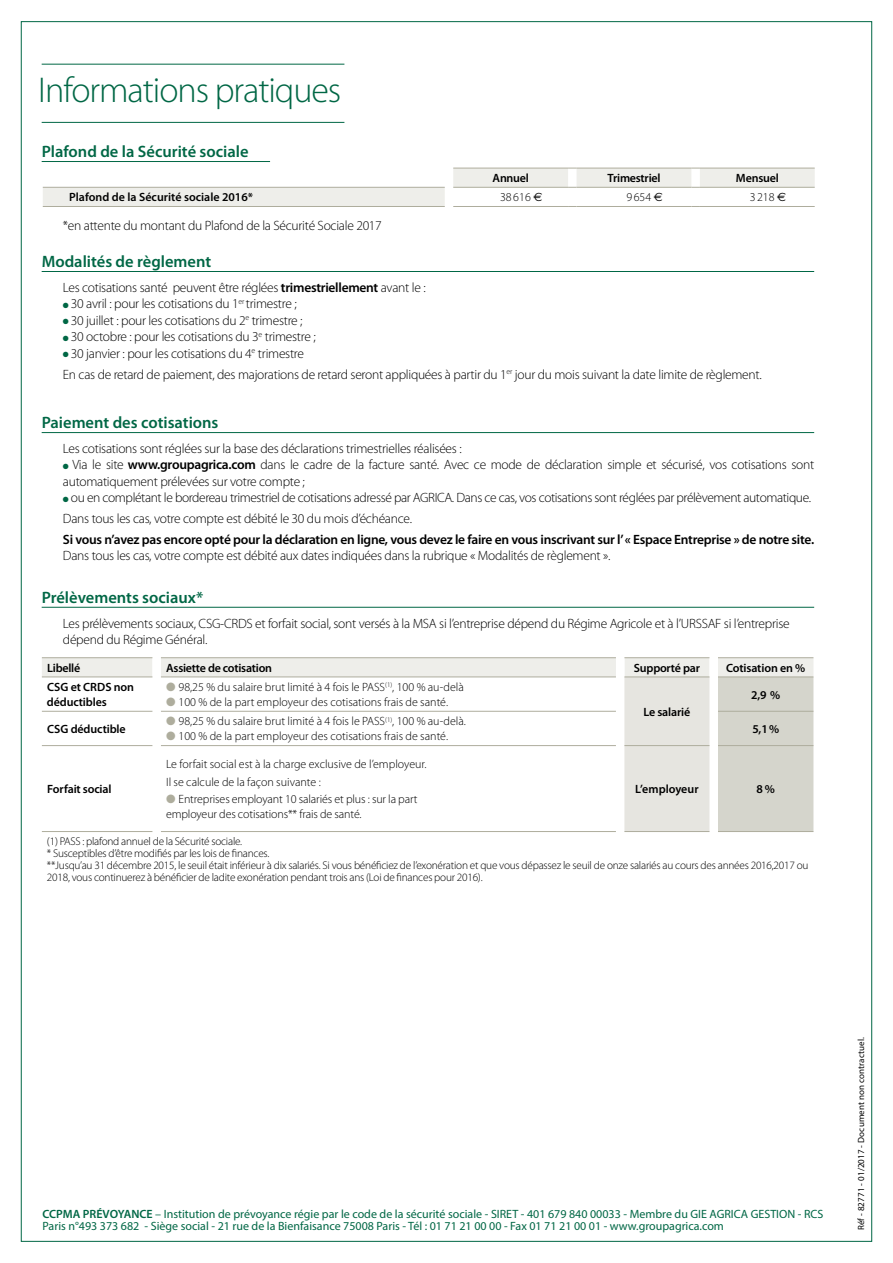
<style>
.page{position:relative;width:893px;height:1263px;background:#fff}
.page>*{position:absolute;margin:0;border:0;box-sizing:border-box;transform-origin:0 0}
.t1{font:300 36px "Myriad Pro";letter-spacing:-.03em;color:#006745}
.t2{font:600 16.5px "Myriad Pro";color:#006745}
.t3{font:300 13.5px/16.5px "Myriad Pro";letter-spacing:-.02em;color:#000}
.t4{font:600 13.5px "Myriad Pro";letter-spacing:-.02em;color:#000}
.t5{font:300 12px/17.1px "Myriad Pro";color:#000}
.t6{font:12px/12.8px "Myriad Pro";color:#006745}
.t7{font:600 12px/15px "Myriad Pro";letter-spacing:-.01em;color:#000}
.t8{font:300 11.25px/12px "Myriad Pro";letter-spacing:-.02em;color:#000}
.t9{font:9px "Myriad Pro";letter-spacing:.01em;color:#000}
.s1{font-family:"Euro Sans";font-weight:400}
.s2{font-weight:600}
.s3{color:#006745}
.s4{color:#aead9d}
</style>
<div class="page">
<hr style="left:42px;top:161px;width:228px;height:1px;background:#006745">
<svg style="left:43px;top:168px;width:772px;height:39px"></svg>
<hr style="left:700px;top:206px;width:115px;height:1px;background:#aead9d">
<hr style="left:42px;top:122px;width:302px;height:1px;background:#006745">
<hr style="left:42px;top:64px;width:302px;height:1px;background:#006745">
<hr style="left:42px;top:607px;width:772px;height:1px;background:#006745">
<svg style="left:42px;top:658px;width:771px;height:173px"></svg>
<hr style="left:42px;top:657px;width:110px;height:1px;background:#aead9d">
<hr style="left:161px;top:657px;width:455px;height:1px;background:#aead9d">
<hr style="left:624px;top:657px;width:85px;height:1px;background:#aead9d">
<hr style="left:718px;top:657px;width:95px;height:1px;background:#aead9d">
<hr style="left:42px;top:676px;width:110px;height:1px;background:#aead9d">
<hr style="left:161px;top:676px;width:455px;height:1px;background:#aead9d">
<hr style="left:624px;top:676px;width:85px;height:1px;background:#aead9d">
<hr style="left:718px;top:676px;width:95px;height:1px;background:#aead9d">
<hr style="left:42px;top:711px;width:110px;height:1px;background:#aead9d">
<hr style="left:161px;top:711px;width:455px;height:1px;background:#aead9d">
<hr style="left:718px;top:711px;width:95px;height:1px;background:#aead9d">
<hr style="left:42px;top:745px;width:110px;height:1px;background:#aead9d">
<hr style="left:42px;top:831px;width:110px;height:1px;background:#aead9d">
<hr style="left:161px;top:745px;width:455px;height:1px;background:#aead9d">
<hr style="left:624px;top:745px;width:85px;height:1px;background:#aead9d">
<hr style="left:718px;top:745px;width:95px;height:1px;background:#aead9d">
<hr style="left:161px;top:831px;width:455px;height:1px;background:#aead9d">
<hr style="left:624px;top:831px;width:85px;height:1px;background:#aead9d">
<hr style="left:718px;top:831px;width:95px;height:1px;background:#aead9d">
<hr style="left:42px;top:432px;width:772px;height:1px;background:#006745">
<hr style="left:42px;top:271px;width:772px;height:1px;background:#006745">
<h1 class="t1" style="left:38px;top:70px;width:304px">Informations pratiques</h1>
<p class="t2" style="left:42px;top:142px;width:208px">Plafond de la Sécurité sociale</p>
<p class="t7" style="left:493px;top:171px;width:38px">Annuel</p>
<p class="t7" style="left:608px;top:171px;width:54px">Trimestriel</p>
<p class="t7" style="left:736px;top:171px;width:44px">Mensuel</p>
<p class="t7" style="left:69px;top:190px;width:185px">Plafond de la Sécurité sociale 2016*</p>
<p class="t5" style="left:500px;top:189px;width:44px">38 616 <span class="s1">4</span></p>
<p class="t5" style="left:626px;top:189px;width:38px">9654 <span class="s1">4</span></p>
<p class="t5" style="left:750px;top:189px;width:38px">3 218 <span class="s1">4</span></p>
<p class="t3" style="left:63px;top:217px;width:320px">*en attente du montant du Plafond de la Sécurité Sociale 2017</p>
<p class="t2" style="left:42px;top:252px;width:171px">Modalités de règlement</p>
<p class="t3" style="left:63px;top:279px;width:364px">Les cotisations santé peuvent être réglées <span class="s2">trimestriellement</span> avant le :</p>
<p class="t3" style="left:63px;top:296px;width:235px"><span class="s3">●</span> 30 avril : pour les cotisations du 1<sup>er</sup> trimestre ;</p>
<p class="t3" style="left:63px;top:312px;width:241px"><span class="s3">●</span> 30 juillet : pour les cotisations du 2<sup>e</sup> trimestre ;</p>
<p class="t3" style="left:63px;top:329px;width:254px"><span class="s3">●</span> 30 octobre : pour les cotisations du 3<sup>e</sup> trimestre ;</p>
<p class="t3" style="left:63px;top:343px;width:700px;line-height:20.7px"><span class="s3">●</span> 30 janvier : pour les cotisations du 4<sup>e</sup> trimestre<br>En cas de retard de paiement, des majorations de retard seront appliquées à partir du 1<sup>er</sup> jour du mois suivant la date limite de règlement.</p>
<p class="t2" style="left:42px;top:413px;width:178px">Paiement des cotisations</p>
<p class="t3" style="left:63px;top:440px;width:400px">Les cotisations sont réglées sur la base des déclarations trimestrielles réalisées :</p>
<p class="t3" style="left:63px;top:457px;width:753px"><span class="s3">●</span> Via le site <span class="s2">www.groupagrica.com</span> dans le cadre de la facture santé. Avec ce mode de déclaration simple et sécurisé, vos cotisations sont automatiquement prélevées sur votre compte ;</p>
<p class="t3" style="left:63px;top:488px;width:750px;line-height:20.7px"><span class="s3">●</span> ou en complétant le bordereau trimestriel de cotisations adressé par AGRICA. Dans ce cas, vos cotisations sont réglées par prélèvement automatique.<br>Dans tous les cas, votre compte est débité le 30 du mois d’échéance.</p>
<p class="t4" style="left:63px;top:532px;width:753px">Si vous n’avez pas encore opté pour la déclaration en ligne, vous devez le faire en vous inscrivant sur l’ « Espace Entreprise » de notre site.</p>
<p class="t3" style="left:63px;top:548px;width:549px">Dans tous les cas, votre compte est débité aux dates indiquées dans la rubrique « Modalités de règlement ».</p>
<p class="t2" style="left:42px;top:588px;width:163px">Prélèvements sociaux*</p>
<p class="t3" style="left:63px;top:615px;width:728px">Les prélèvements sociaux, CSG-CRDS et forfait social, sont versés à la MSA si l’entreprise dépend du Régime Agricole et à l’URSSAF si l’entreprise dépend du Régime Général.</p>
<p class="t7" style="left:47px;top:660px;width:35px">Libellé</p>
<p class="t7" style="left:166px;top:660px;width:107px">Assiette de cotisation</p>
<p class="t7" style="left:634px;top:660px;width:67px">Supporté par</p>
<p class="t7" style="left:726px;top:660px;width:81px">Cotisation en %</p>
<p class="t7" style="left:47px;top:680px;width:89px">CSG et CRDS non déductibles</p>
<p class="t5" style="left:166px;top:679px;width:299px"><span class="s4">●</span> 98,25 % du salaire brut limité à 4 fois le PASS<sup>(1)</sup>, 100 % au-delà</p>
<p class="t7" style="left:751px;top:687px;width:30px">2,9 %</p>
<p class="t5" style="left:166px;top:694px;width:284px"><span class="s4">●</span> 100 % de la part employeur des cotisations frais de santé.</p>
<p class="t7" style="left:643px;top:704px;width:48px">Le salarié</p>
<p class="t5" style="left:166px;top:713px;width:301px"><span class="s4">●</span> 98,25 % du salaire brut limité à 4 fois le PASS<sup>(1)</sup>, 100 % au-delà.</p>
<p class="t5" style="left:166px;top:728px;width:284px"><span class="s4">●</span> 100 % de la part employeur des cotisations frais de santé.</p>
<p class="t7" style="left:47px;top:722px;width:80px">CSG déductible</p>
<p class="t7" style="left:752px;top:722px;width:28px">5,1%</p>
<p class="t7" style="left:47px;top:782px;width:66px">Forfait social</p>
<p class="t5" style="left:166px;top:756px;width:262px">Le forfait social est à la charge exclusive de l’employeur.<br>Il se calcule de la façon suivante :</p>
<p class="t5" style="left:166px;top:791px;width:253px;line-height:15px"><span class="s4">●</span> Entreprises employant 10 salariés et plus : sur la part employeur des cotisations** frais de santé.</p>
<p class="t7" style="left:635px;top:782px;width:65px">L’employeur</p>
<p class="t7" style="left:756px;top:782px;width:20px">8 %</p>
<p class="t8" style="left:47px;top:835px;width:763px">(1) PASS : plafond annuel de la Sécurité sociale.<br>* Susceptibles d’être modifiés par les lois de finances.<br>**Jusqu’au 31 décembre 2015, le seuil était inférieur à dix salariés. Si vous bénéficiez de l’exonération et que vous dépassez le seuil de onze salariés au cours des années 2016,2017 ou 2018, vous continuerez à bénéficier de ladite exonération pendant trois ans (Loi de finances pour 2016).</p>
<p class="t6" style="left:43px;top:1207px;width:782px"><span class="s2">CCPMA PRÉVOYANCE</span> – Institution de prévoyance régie par le code de la sécurité sociale - SIRET - 401 679 840 00033 - Membre du GIE AGRICA GESTION - RCS<br>Paris n°493 373 682 - Siège social - 21 rue de la Bienfaisance 75008 Paris - Tél : 01 71 21 00 00 - Fax 01 71 21 00 01 - www.groupagrica.com</p>
<p class="t9" style="left:856px;top:1230px;width:194px;rotate:-90deg">Réf - 82771 - 01/2017 - Document non contractuel.</p>
</div>
